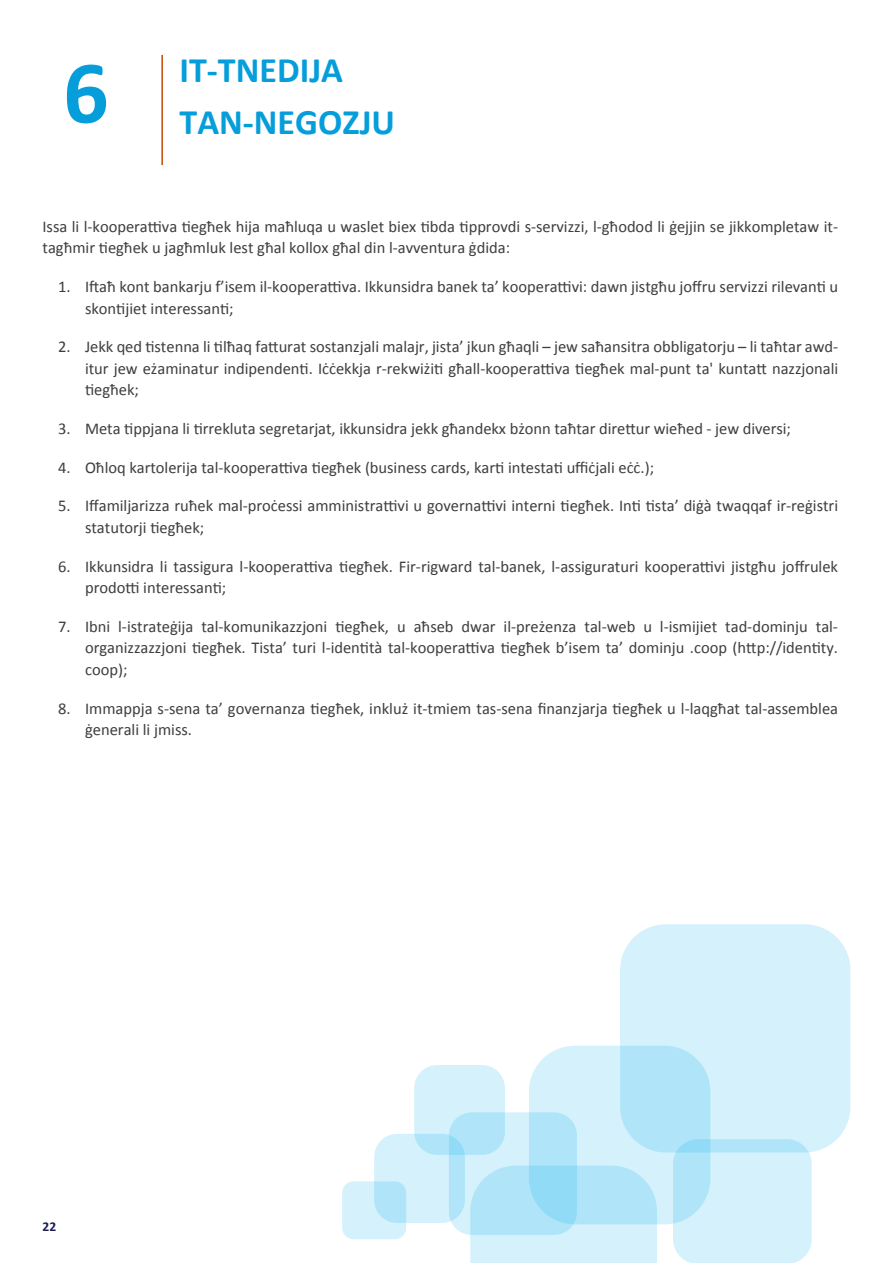
<style>
.page{position:relative;width:893px;height:1263px;background:#fff}
.page>*{position:absolute;margin:0;border:0;box-sizing:border-box;transform-origin:0 0}
.ParaStyle03_Leading{font:700 90px "Calibri";color:#069eda}
.ParaStyle62_Leading{font:700 36px/52.5px "Calibri";color:#069eda}
.ParaStyle64_Leading{font:16.5px/21.6px "Calibri";color:#3e3e3f}
.ParaStyle19_Leading{font:16.5px/21.6px "Calibri";color:#3e3e3f}
.ParaStyle66_Leading{font:16.5px/21.6px "Calibri";color:#3e3e3f;text-align:justify}
.ParaStyle06_Leading{font:16.5px/21.6px "Calibri";color:#3e3e3f}
.t1{font:700 13.5px "Calibri";color:#1f1f57}
</style>
<div class="page">
<hr style="left:161px;top:55px;width:2px;height:110px;background:#c24a08">
<div style="left:529px;top:1046px;width:181px;height:178px;background:#d4f1fc;border-radius:46px"></div>
<div style="left:414px;top:1065px;width:91px;height:90px;background:#d4f1fc;border-radius:23px"></div>
<svg style="left:470px;top:1165px;width:187px;height:98px;background:#c5ecfa"></svg>
<svg style="left:374px;top:1134px;width:91px;height:89px;background:#cfeffb"></svg>
<svg style="left:620px;top:924px;width:230px;height:228px;background:#cdeefb"></svg>
<svg style="left:449px;top:1112px;width:128px;height:123px;background:#b1e5f9"></svg>
<svg style="left:673px;top:1139px;width:139px;height:124px;background:#cbeefb"></svg>
<svg style="left:342px;top:1181px;width:64px;height:58px;background:#c8edfb"></svg>
<p class="ParaStyle03_Leading" style="left:63px;top:29px;width:47px">6</p>
<p class="ParaStyle62_Leading" style="left:179px;top:42px;width:217px">IT-TNEDIJA<br>TAN-NEGOZJU</p>
<p class="ParaStyle06_Leading" style="left:43px;top:215px;width:796px">Issa li l-kooperattiva tiegħek hija maħluqa u waslet biex tibda tipprovdi s-servizzi, l-għodod li ġejjin se jikkompletaw it&shy;tagħmir tiegħek u jagħmluk lest għal kollox għal din l-avventura ġdida:</p>
<p class="ParaStyle64_Leading" style="left:85px;top:275px;width:755px;text-indent:-27px">1. Iftaħ kont bankarju f’isem il-kooperattiva. Ikkunsidra banek ta’ kooperattivi: dawn jistgħu joffru servizzi rilevanti u skontijiet interessanti;</p>
<p class="ParaStyle64_Leading" style="left:85px;top:335px;width:755px;text-align:justify;text-indent:-27px">2. Jekk qed tistenna li tilħaq fatturat sostanzjali malajr, jista’ jkun għaqli – jew saħansitra obbligatorju – li taħtar awd&shy;itur jew eżaminatur indipendenti. Iċċekkja r-rekwiżiti għall-kooperattiva tiegħek mal-punt ta' kuntatt nazzjonali tiegħek;</p>
<p class="ParaStyle19_Leading" style="left:58px;top:417px;width:734px">3. Meta tippjana li tirrekluta segretarjat, ikkunsidra jekk għandekx bżonn taħtar direttur wieħed - jew diversi;</p>
<p class="ParaStyle19_Leading" style="left:58px;top:456px;width:597px">4. Oħloq kartolerija tal-kooperattiva tiegħek (business cards, karti intestati uffiċjali eċċ.);</p>
<p class="ParaStyle19_Leading" style="left:85px;top:494px;width:755px;text-indent:-27px">5. Iffamiljarizza ruħek mal-proċessi amministrattivi u governattivi interni tiegħek. Inti tista’ diġà twaqqaf ir-reġistri statutorji tiegħek;</p>
<p class="ParaStyle64_Leading" style="left:85px;top:554px;width:755px;text-indent:-27px">6. Ikkunsidra li tassigura l-kooperattiva tiegħek. Fir-rigward tal-banek, l-assiguraturi kooperattivi jistgħu joffrulek prodotti interessanti;</p>
<p class="ParaStyle66_Leading" style="left:85px;top:615px;width:754px;text-indent:-27px">7. Ibni l-istrateġija tal-komunikazzjoni tiegħek, u aħseb dwar il-preżenza tal-web u l-ismijiet tad-dominju tal&shy;organizzazzjoni tiegħek. Tista’ turi l-identità tal-kooperattiva tiegħek b’isem ta’ dominju .coop (http://identity. coop);</p>
<p class="ParaStyle64_Leading" style="left:85px;top:696px;width:755px;text-indent:-27px">8. Immappja s-sena ta’ governanza tiegħek, inkluż it-tmiem tas-sena finanzjarja tiegħek u l-laqgħat tal-assemblea ġenerali li jmiss.</p>
<p class="t1" style="left:43px;top:1216px;width:15px">22</p>
</div>
